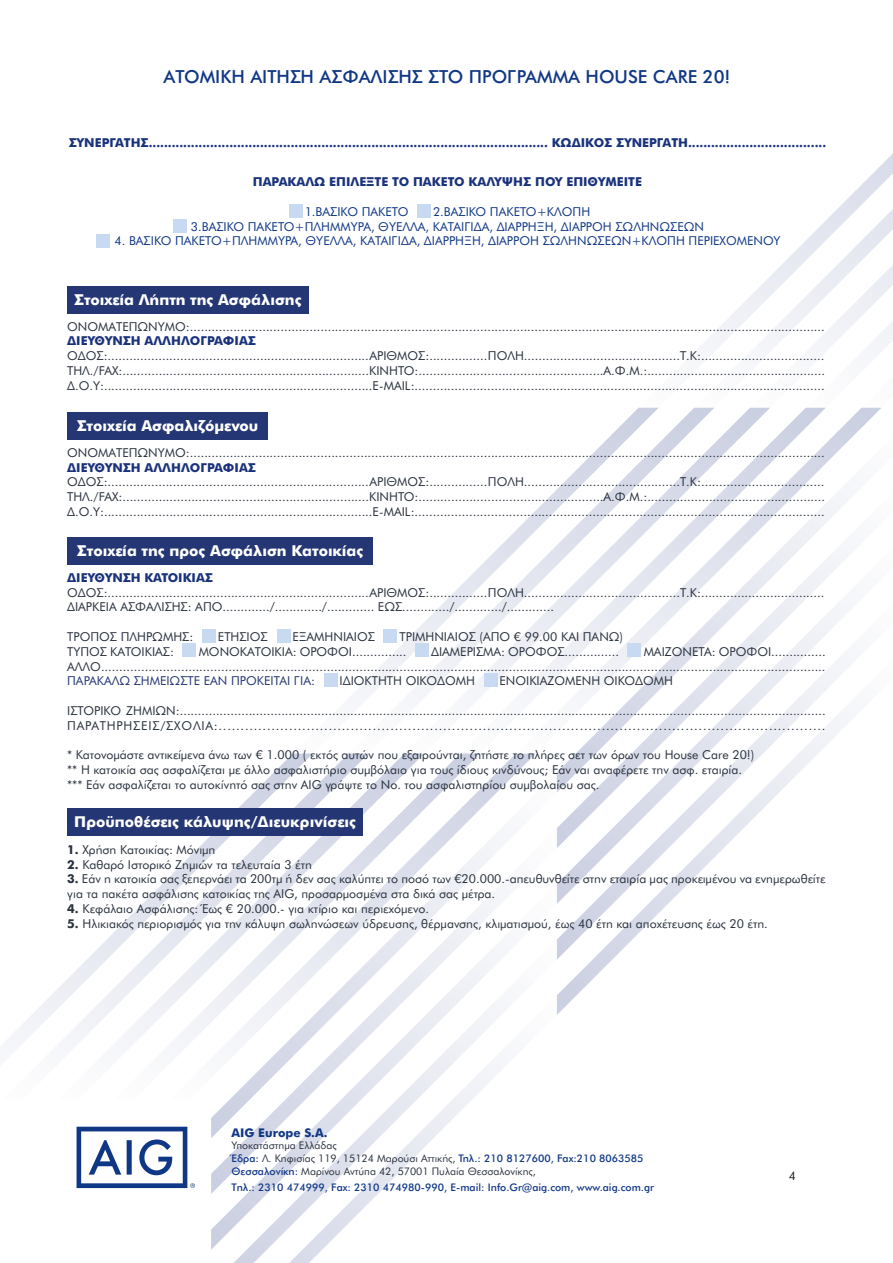
<style>
.page{position:relative;width:893px;height:1263px;background:#fff}
.page>*{position:absolute;margin:0;border:0;box-sizing:border-box;transform-origin:0 0}
.t1{font:500 18px "AIG Futura GR";color:#103785}
.t2{font:700 15px "AIG Futura GR";color:#fff}
.t3{font:12.3px/14.7px "AIG Futura GR";color:#2a323e}
.t4{font:700 12.3px "AIG Futura GR";color:#1a327b}
.t5{font:12.3px "AIG Futura GR";color:#103785}
.t6{font:12.3px "AIG Futura GR";letter-spacing:.065em;color:#2a323e}
.t7{font:700 12px "AIG Futura GR";color:#103785}
.t8{font:12px "AIG Futura GR";color:#231f20}
.t9{font:10.5px/12.6px "AIG Futura GR";color:#2a323e}
.t10{font:500 10.5px "AIG Futura GR";color:#103785}
.s1{color:#253674}
.s2{font-weight:700}
.s3{font-weight:500;color:#103785}
</style>
<div class="page">
<img style="left:639px;top:153px;width:254px;height:255px">
<img style="left:557px;top:960px;width:55px;height:54px">
<img style="left:558px;top:904px;width:110px;height:56px">
<img style="left:557px;top:848px;width:167px;height:56px">
<img style="left:557px;top:792px;width:222px;height:56px">
<img style="left:557px;top:754px;width:260px;height:38px">
<img style="left:826px;top:408px;width:54px;height:337px">
<svg style="left:861px;top:408px;width:20px;height:1px"></svg>
<img style="left:770px;top:408px;width:56px;height:346px">
<svg style="left:806px;top:408px;width:20px;height:1px"></svg>
<img style="left:714px;top:408px;width:56px;height:346px">
<svg style="left:750px;top:408px;width:20px;height:1px"></svg>
<img style="left:658px;top:408px;width:56px;height:346px">
<svg style="left:694px;top:408px;width:20px;height:1px"></svg>
<img style="left:357px;top:408px;width:301px;height:346px">
<svg style="left:638px;top:408px;width:21px;height:1px"></svg>
<svg style="left:557px;top:995px;width:1px;height:20px"></svg>
<img style="left:234px;top:1250px;width:88px;height:13px">
<svg style="left:557px;top:939px;width:1px;height:20px"></svg>
<img style="left:211px;top:1194px;width:167px;height:56px">
<svg style="left:557px;top:884px;width:1px;height:20px"></svg>
<img style="left:211px;top:1138px;width:222px;height:56px">
<svg style="left:557px;top:828px;width:1px;height:20px"></svg>
<img style="left:211px;top:1099px;width:261px;height:39px">
<svg style="left:557px;top:772px;width:1px;height:20px"></svg>
<img style="left:480px;top:753px;width:55px;height:338px">
<svg style="left:516px;top:753px;width:20px;height:1px"></svg>
<img style="left:424px;top:753px;width:56px;height:346px">
<svg style="left:460px;top:753px;width:20px;height:1px"></svg>
<img style="left:368px;top:753px;width:56px;height:346px">
<svg style="left:404px;top:753px;width:20px;height:1px"></svg>
<img style="left:313px;top:754px;width:55px;height:345px">
<svg style="left:348px;top:753px;width:21px;height:1px"></svg>
<img style="left:11px;top:753px;width:302px;height:346px">
<svg style="left:293px;top:753px;width:20px;height:1px"></svg>
<svg style="left:77px;top:1127px;width:118px;height:61px"></svg>
<div style="left:289px;top:204px;width:14px;height:14px;background:#c8daf2"></div>
<div style="left:417px;top:204px;width:14px;height:14px;background:#c8daf2"></div>
<div style="left:173px;top:219px;width:14px;height:13px;background:#c8daf2"></div>
<div style="left:96px;top:234px;width:14px;height:14px;background:#c8daf2"></div>
<div style="left:67px;top:286px;width:241px;height:27px;background:#253674"></div>
<div style="left:67px;top:412px;width:201px;height:28px;background:#253674"></div>
<div style="left:67px;top:537px;width:306px;height:28px;background:#253674"></div>
<div style="left:67px;top:808px;width:296px;height:28px;background:#253674"></div>
<div style="left:202px;top:629px;width:14px;height:14px;background:#c8daf2"></div>
<div style="left:277px;top:629px;width:14px;height:14px;background:#c8daf2"></div>
<div style="left:383px;top:629px;width:14px;height:14px;background:#c8daf2"></div>
<div style="left:182px;top:643px;width:14px;height:14px;background:#c8daf2"></div>
<div style="left:415px;top:643px;width:13px;height:14px;background:#c8daf2"></div>
<div style="left:627px;top:643px;width:14px;height:14px;background:#c8daf2"></div>
<div style="left:324px;top:673px;width:14px;height:14px;background:#c8daf2"></div>
<div style="left:484px;top:673px;width:14px;height:14px;background:#c8daf2"></div>
<p class="t1" style="left:164px;top:66px;width:568px">ΑΤΟΜΙΚΗ ΑΙΤΗΣΗ ΑΣΦΑΛΙΣΗΣ ΣΤΟ ΠΡΟΓΡΑΜΜΑ HOUSE CARE 20!</p>
<p class="t4" style="left:69px;top:135px;width:759px">ΣΥΝΕΡΓΆΤΗΣ........................................................................................................ ΚΩΔΙΚΌΣ ΣΥΝΕΡΓΆΤΗ....................................</p>
<p class="t4" style="left:253px;top:175px;width:391px">ΠΑΡΑΚΑΛΏ ΕΠΙΛΈΞΤΕ ΤΟ ΠΑΚΈΤΟ ΚΆΛΥΨΗΣ ΠΟΥ ΕΠΙΘΥΜΕΊ ΤΕ</p>
<p class="t5" style="left:305px;top:204px;width:105px">1.ΒΑΣΙΚΌ ΠΑΚΈΤΟ</p>
<p class="t5" style="left:433px;top:204px;width:157px">2.ΒΑΣΙΚΌ ΠΑΚΈΤΟ+ΚΛΟΠΉ</p>
<p class="t5" style="left:191px;top:219px;width:515px">3.ΒΑΣΙΚΌ ΠΑΚΈΤΟ+ΠΛΗΜΜΎΡΑ, ΘΎΕΛΛΑ, ΚΑΤΑΙΓΊΔΑ, ΔΙΆΡΡΗΞΗ, ΔΙΑΡΡΟΉ ΣΩΛΗΝΏΣΕΩΝ</p>
<p class="t5" style="left:115px;top:234px;width:667px">4. ΒΑΣΙΚΌ ΠΑΚΈΤΟ+ΠΛΗΜΜΎΡΑ, ΘΎΕΛΛΑ, ΚΑΤΑΙΓΊΔΑ, ΔΙΆΡΡΗΞΗ, ΔΙΑΡΡΟΉ ΣΩΛΗΝΏΣΕΩΝ+ΚΛΟΠΉ ΠΕΡΙΕΧΟΜΈΝΟΥ</p>
<p class="t2" style="left:74px;top:290px;width:229px">Στοιχεία Λήπτη της Ασφάλισης</p>
<p class="t3" style="left:67px;top:319px;width:759px">ΟΝΟΜΑΤΕΠΩΝΥΜΟ:...............................................................................................................................................................................</p>
<p class="t4" style="left:67px;top:334px;width:190px">∆ΙΕΥΘΥΝΣΗ ΑΛΛΗΛΟΓΡΑΦΙΑΣ</p>
<p class="t3" style="left:67px;top:348px;width:759px">ΟΔΟΣ:........................................................................ΑΡΙΘΜΟΣ:................ΠΟΛΗ...........................................Τ.Κ:..................................</p>
<p class="t3" style="left:67px;top:363px;width:759px">ΤΗΛ./FAX:....................................................................ΚΙΝΗΤΟ:...................................................Α.Φ.Μ.:.................................................</p>
<p class="t3" style="left:67px;top:378px;width:759px">Δ.Ο.Υ:..........................................................................E-MAIL:.................................................................................................................</p>
<p class="t2" style="left:77px;top:417px;width:183px">Στοιχεία Ασφαλιζόμενου</p>
<p class="t3" style="left:67px;top:445px;width:759px">ΟΝΟΜΑΤΕΠΩΝΥΜΟ:...............................................................................................................................................................................</p>
<p class="t4" style="left:67px;top:460px;width:190px">∆ΙΕΥΘΥΝΣΗ ΑΛΛΗΛΟΓΡΑΦΙΑΣ</p>
<p class="t3" style="left:67px;top:475px;width:759px">ΟΔΟΣ:........................................................................ΑΡΙΘΜΟΣ:................ΠΟΛΗ...........................................Τ.Κ:..................................</p>
<p class="t3" style="left:67px;top:489px;width:759px">ΤΗΛ./FAX:....................................................................ΚΙΝΗΤΟ:...................................................Α.Φ.Μ.:.................................................</p>
<p class="t3" style="left:67px;top:504px;width:759px">Δ.Ο.Υ:..........................................................................E-MAIL:.................................................................................................................</p>
<p class="t2" style="left:77px;top:542px;width:288px">Στοιχεία της προς Aσφάλιση Kατοικίας</p>
<p class="t4" style="left:67px;top:570px;width:147px">∆ΙΕΥΘΥΝΣΗ KATOIKIAΣ</p>
<p class="t3" style="left:67px;top:585px;width:759px">ΟΔΟΣ:........................................................................ΑΡΙΘΜΟΣ:................ΠΟΛΗ...........................................Τ.Κ:..................................</p>
<p class="t3" style="left:67px;top:600px;width:488px">ΔΙΑΡΚΕΙΑ ΑΣΦΑΛΙΣΗΣ: ΑΠΟ............./............./............. ΕΩΣ............./............./.............</p>
<p class="t3" style="left:67px;top:629px;width:128px">ΤΡOΠΟΣ ΠΛΗΡΩΜHΣ:</p>
<p class="t3" style="left:218px;top:629px;width:51px">ΕΤΉΣΙΟΣ</p>
<p class="t3" style="left:292px;top:629px;width:84px">ΕΞΑΜΗΝΙΑΊ ΟΣ</p>
<p class="t3" style="left:400px;top:629px;width:225px">ΤΡΙΜΗΝΙΑΊ ΟΣ (ΑΠΌ € 99.00 ΚΑΙ ΠΆΝΩ)</p>
<p class="t3" style="left:67px;top:644px;width:108px">TΎΠΟΣ ΚΑΤΟΙΚΊΑΣ:</p>
<p class="t3" style="left:199px;top:644px;width:209px">ΜΟΝΟΚΑΤΟΙΚΊΑ: ΌΡΟΦΟΙ...............</p>
<p class="t3" style="left:431px;top:644px;width:189px">ΔΙΑΜΈΡΙΣΜΑ: ΌΡΟΦΟΣ...............</p>
<p class="t3" style="left:644px;top:644px;width:183px">ΜΑΙΖΟΝΈΤΑ: ΌΡΟΦΟΙ...............</p>
<p class="t3" style="left:67px;top:659px;width:760px">ΆΛΛΟ.......................................................................................................................................................................................................<br><span class="s1">ΠΑΡΑΚΑΛΏ ΣΗΜΕΙΏΣΤΕ ΕΆΝ ΠΡΌΚΕΙΤΑΙ ΓΙΑ:</span></p>
<p class="t3" style="left:340px;top:673px;width:135px">ΙΔΙΌΚΤΗΤΗ ΟΙΚΟΔΟΜΉ</p>
<p class="t3" style="left:499px;top:673px;width:173px">ΕΝΟΙΚΙΑΖΌΜΕΝΗ ΟΙΚΟΔΟΜΉ</p>
<p class="t3" style="left:67px;top:703px;width:760px">ΙΣΤΟΡΙΚΟ ΖΗΜΙΩΝ:..................................................................................................................................................................................</p>
<p class="t6" style="left:67px;top:718px;width:760px">ΠΑΡΑΤΗΡΗΣΕΙΣ/ΣΧΟΛΙΑ:..........................................................................................................................................</p>
<p class="t3" style="left:67px;top:747px;width:689px">* Κατονομάστε αντικείμενα άνω των € 1.000 ( εκτός αυτών που εξαιρούνται, ζητήστε το πλήρες σετ των όρων του House Care 20!)</p>
<p class="t3" style="left:67px;top:762px;width:676px">** Η κατοικία σας ασφαλίζεται με άλλο ασφαλιστήριο συμβόλαιο για τους ίδιους κινδύνους; Εάν ναι αναφέρετε την ασφ. εταιρία.</p>
<p class="t3" style="left:67px;top:777px;width:534px">*** Εάν ασφαλίζεται το αυτοκίνητό σας στην AIG γράψτε το Νο. του ασφαλιστηρίου συμβολαίου σας.</p>
<p class="t2" style="left:74px;top:813px;width:283px">Προϋποθέσεις κάλυψης/Διευκρινίσεις</p>
<p class="t3" style="left:67px;top:842px;width:150px"><span class="s2">1.</span> Χρήση Κατοικίας: Μόνιμη</p>
<p class="t3" style="left:67px;top:857px;width:246px"><span class="s2">2.</span> Καθαρό Ιστορικό Ζημιών τα τελευταία 3 έτη</p>
<p class="t3" style="left:67px;top:871px;width:760px"><span class="s2">3.</span> Εάν η κατοικία σας ξεπερνάει τα 200τμ ή δεν σας καλύπτει το ποσό των €20.000.-απευθυνθείτε στην εταιρία μας προκειμένου να ενημερωθείτε για τα πακέτα ασφάλισης κατοικίας της AIG, προσαρμοσμένα στα δικά σας μέτρα.</p>
<p class="t3" style="left:67px;top:901px;width:363px"><span class="s2">4.</span> Κεφάλαιο Ασφάλισης: Έως € 20.000.- για κτίριο και περιεχόμενο.</p>
<p class="t3" style="left:67px;top:916px;width:702px"><span class="s2">5.</span> Ηλικιακός περιορισμός για την κάλυψη σωληνώσεων ύδρευσης, θέρμανσης, κλιματισμού, έως 40 έτη και αποχέτευσης έως 20 έτη.</p>
<p class="t7" style="left:231px;top:1125px;width:97px">AIG Europe S.A.</p>
<p class="t9" style="left:231px;top:1139px;width:414px">Υποκατάστημα Ελλάδας<br><span class="s3">Έδρα:</span> Λ. Κηφισίας 119, 15124 Μαρούσι Αττικής, <span class="s3">Τηλ.: 210 8127600, Fax:210 8063585<br>Θεσσαλονίκη:</span> Μαρίνου Αντύπα 42, 57001 Πυλαία Θεσσαλονίκης,</p>
<p class="t10" style="left:231px;top:1181px;width:424px">Tηλ.: 2310 474999, Fax: 2310 474980-990, E-mail: Info.Gr@aig.com, www.aig.com.gr</p>
<p class="t8" style="left:789px;top:1168px;width:9px">4</p>
</div>
